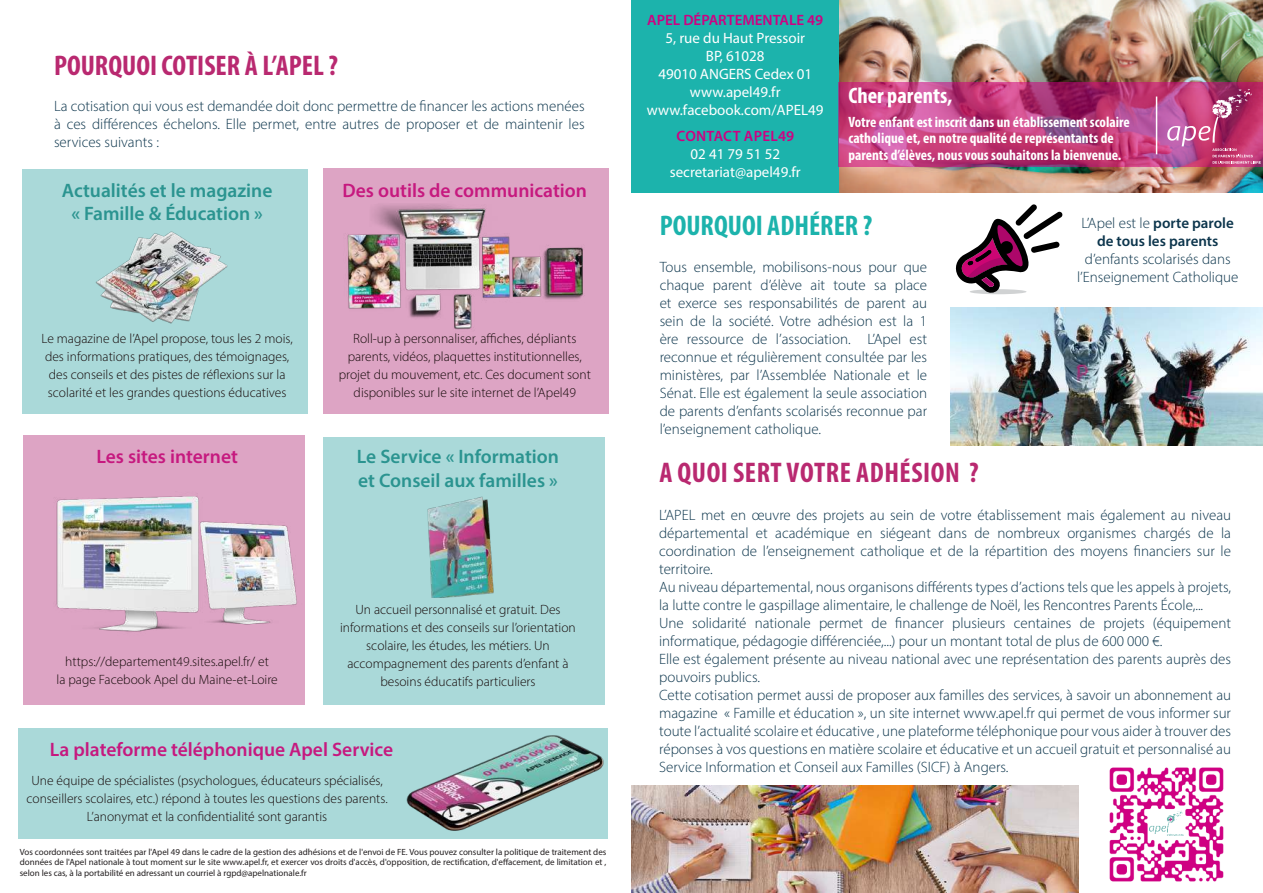
<style>
.page{position:relative;width:1263px;height:893px;background:#fff}
.page>*{position:absolute;margin:0;border:0;box-sizing:border-box;transform-origin:0 0}
.t1{font:700 condensed 28.5px "Myriad Pro";letter-spacing:.015em;color:#b92970}
.t2{font:700 condensed 28.5px "Myriad Pro";color:#1cb3ac}
.t3{font:700 condensed 22.5px "Myriad Pro";color:#fff}
.t4{font:600 19.5px/23.4px "Myriad Pro";color:#2b9490;text-align:center}
.t5{font:600 19.5px "Myriad Pro";color:#c6197f}
.t6{font:300 15px/18px "Myriad Pro";color:#0c354c;text-align:justify}
.t7{font:700 condensed 15px/16.5px "Myriad Pro";color:#fff}
.t8{font:15px/18px "Myriad Pro";color:#fff;text-align:center}
.t9{font:600 15px/18px "Myriad Pro";color:#0c354c;text-align:center}
.t10{font:600 15px "Myriad Pro";color:#cf0082}
.t11{font:600 15px "Myriad Pro";letter-spacing:.02em;color:#cf0082}
.t12{font:300 13.5px/18px "Myriad Pro";color:#150909;text-align:center}
.t13{font:9px/10.8px "Myriad Pro";color:#231f20;text-align:justify}
.s1{font-weight:300}
</style>
<div class="page">
<div style="left:23px;top:169px;width:285px;height:245px;background:#aad9d9"></div>
<div style="left:631px;top:0;width:208px;height:192px;background:#1cb3ac"></div>
<img style="left:839px;top:0;width:424px;height:192px">
<svg style="left:838px;top:82px;width:425px;height:85px;background:#bb3d7d"></svg>
<svg style="left:1167px;top:89px;width:94px;height:75px;background:#bf4e85"></svg>
<hr style="left:1156px;top:97px;width:1px;height:57px;background:#fff">
<svg style="left:956px;top:204px;width:107px;height:90px"></svg>
<img style="left:950px;top:307px;width:313px;height:138px">
<img style="left:1109px;top:767px;width:115px;height:115px">
<img style="left:631px;top:786px;width:448px;height:107px">
<div style="left:23px;top:435px;width:282px;height:270px;background:#dda4c4"></div>
<div style="left:18px;top:728px;width:590px;height:111px;background:#aad9d9"></div>
<img style="left:56px;top:496px;width:241px;height:136px">
<img style="left:406px;top:735px;width:198px;height:96px">
<div style="left:323px;top:437px;width:282px;height:268px;background:#aad9d9"></div>
<div style="left:323px;top:168px;width:286px;height:245px;background:#dda4c4"></div>
<img style="left:95px;top:231px;width:133px;height:93px">
<img style="left:347px;top:204px;width:236px;height:126px">
<img style="left:427px;top:496px;width:67px;height:102px">
<h1 class="t1" style="left:54px;top:48px;width:285px">POURQUOI COTISER À L’APEL ?</h1>
<p class="t6" style="left:54px;top:97px;width:532px">La cotisation qui vous est demandée doit donc permettre de financer les actions menées à ces différences échelons. Elle permet, entre autres de proposer et de maintenir les services suivants :</p>
<h3 class="t4" style="left:62px;top:178px;width:212px">Actualités et le magazine « Famille &amp; Éducation »</h3>
<h3 class="t5" style="left:342px;top:179px;width:246px">Des outils de communication</h3>
<p class="t12" style="left:42px;top:329px;width:253px;text-align:left">Le magazine de l’Apel propose, tous les 2 mois, des informations pratiques, des témoignages, des conseils et des pistes de réflexions sur la scolarité et les grandes questions éducatives</p>
<h3 class="t5" style="left:96px;top:444px;width:143px">Les sites internet</h3>
<p class="t12" style="left:57px;top:652px;width:223px">https://departement49.sites.apel.fr/ et<br>la page Facebook Apel du Maine-et-Loire</p>
<p class="t12" style="left:339px;top:329px;width:254px">Roll-up à personnaliser, affiches, dépliants parents, vidéos, plaquettes institutionnelles, projet du mouvement, etc. Ces document sont disponibles sur le site internet de l’Apel49</p>
<h3 class="t4" style="left:357px;top:444px;width:204px;text-align:left">Le Service « Information et Conseil aux familles »</h3>
<p class="t12" style="left:340px;top:600px;width:237px">Un accueil personnalisé et gratuit. Des informations et des conseils sur l’orientation scolaire, les études, les métiers. Un accompagnement des parents d’enfant à besoins éducatifs particuliers</p>
<h3 class="t5" style="left:50px;top:737px;width:345px">La plateforme téléphonique Apel Service</h3>
<p class="t12" style="left:26px;top:771px;width:363px">Une équipe de spécialistes (psychologues, éducateurs spécialisés, conseillers scolaires, etc.) répond à toutes les questions des parents.<br>L’anonymat et la confidentialité sont garantis</p>
<p class="t13" style="left:20px;top:846px;width:588px">Vos coordonnées sont traitées par l'Apel 49 dans le cadre de la gestion des adhésions et de l'envoi de FE. Vous pouvez consulter la politique de traitement des données de l'Apel nationale à tout moment sur le site www.apel.fr, et exercer vos droits d'accès, d'opposition, de rectification, d'effacement, de limitation et , selon les cas, à la portabilité en adressant un courriel à rgpd@apelnationale.fr</p>
<p class="t10" style="left:647px;top:11px;width:178px">APEL DÉPARTEMENTALE 49</p>
<p class="t8" style="left:647px;top:29px;width:178px">5, rue du Haut Pressoir<br>BP, 61028<br>49010 ANGERS Cedex 01 www.apel49.fr www.facebook.com/APEL49</p>
<p class="t11" style="left:677px;top:126px;width:119px">CONTACT APEL49</p>
<p class="t8" style="left:670px;top:145px;width:132px">02 41 79 51 52 secretariat@apel49.fr</p>
<h2 class="t3" style="left:848px;top:81px;width:106px">Cher parents,</h2>
<p class="t7" style="left:848px;top:113px;width:283px">Votre enfant est inscrit dans un établissement scolaire catholique et, en notre qualité de représentants de parents d’élèves, nous vous souhaitons la bienvenue.</p>
<h1 class="t2" style="left:660px;top:207px;width:214px">POURQUOI ADHÉRER ?</h1>
<p class="t6" style="left:660px;top:258px;width:269px">Tous ensemble, mobilisons-nous pour que chaque parent d’élève ait toute sa place et exerce ses responsabilités de parent au sein de la société. Votre adhésion est la 1 ère ressource de l’association. L’Apel est reconnue et régulièrement consultée par les ministères, par l’Assemblée Nationale et le Sénat. Elle est également la seule association de parents d’enfants scolarisés reconnue par l’enseignement catholique.</p>
<p class="t9" style="left:1081px;top:214px;width:154px"><span class="s1">L’Apel est le</span> porte parole de tous les parents</p>
<p class="t6" style="left:1077px;top:250px;width:163px;text-align:center">d’enfants scolarisés dans l’Enseignement Catholique</p>
<h1 class="t1" style="left:659px;top:455px;width:321px">A QUOI SERT VOTRE ADHÉSION ?</h1>
<p class="t6" style="left:659px;top:506px;width:573px;text-align:left">L’APEL met en œuvre des projets au sein de votre établissement mais également au niveau départemental et académique en siégeant dans de nombreux organismes chargés de la coordination de l’enseignement catholique et de la répartition des moyens financiers sur le territoire.<br>Au niveau départemental, nous organisons différents types d’actions tels que les appels à projets, la lutte contre le gaspillage alimentaire, le challenge de Noël, les Rencontres Parents École,...<br>Une solidarité nationale permet de financer plusieurs centaines de projets (équipement informatique, pédagogie différenciée,...) pour un montant total de plus de 600 000 €.<br>Elle est également présente au niveau national avec une représentation des parents auprès des pouvoirs publics.<br>Cette cotisation permet aussi de proposer aux familles des services, à savoir un abonnement au magazine « Famille et éducation », un site internet www.apel.fr qui permet de vous informer sur toute l’actualité scolaire et éducative , une plateforme téléphonique pour vous aider à trouver des réponses à vos questions en matière scolaire et éducative et un accueil gratuit et personnalisé au Service Information et Conseil aux Familles (SICF) à Angers.</p>
</div>
